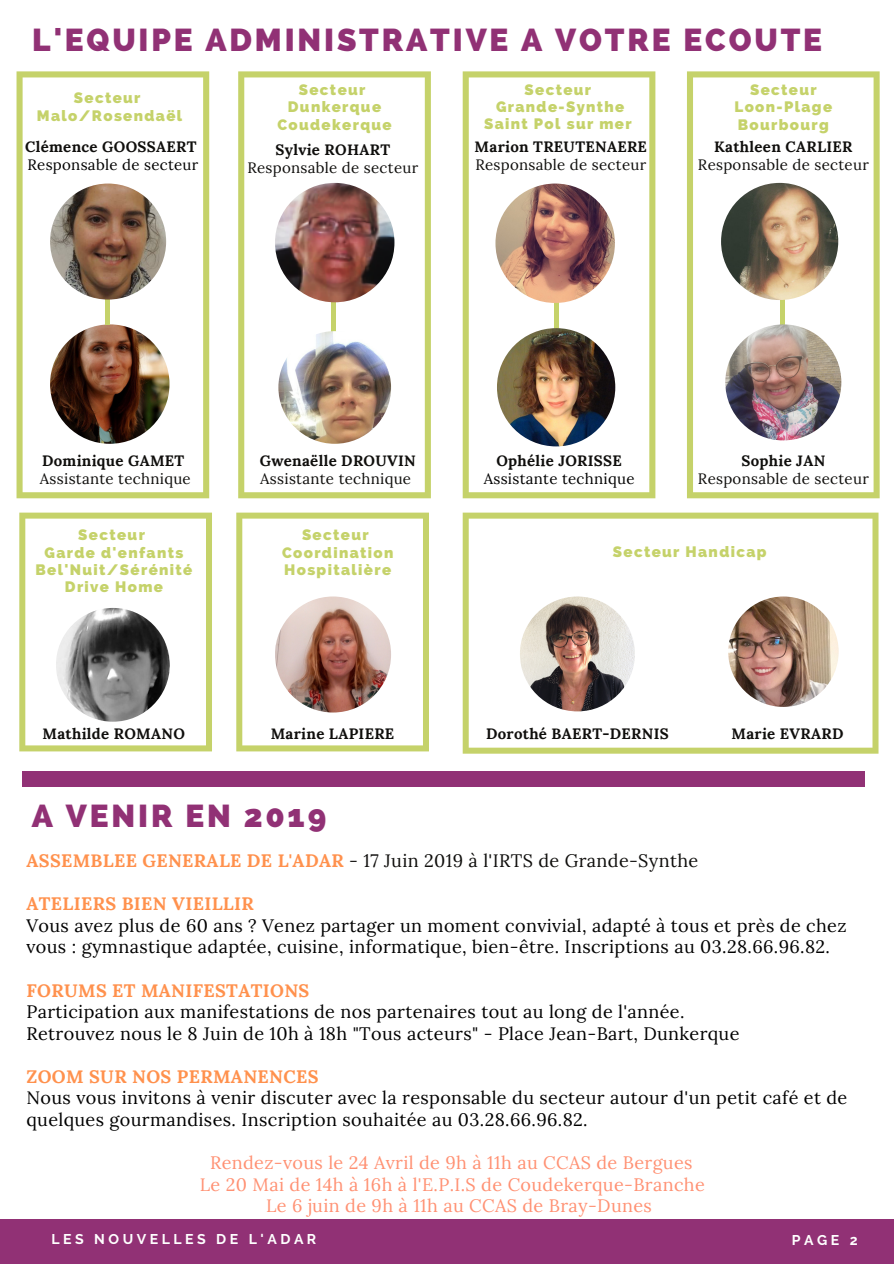
<style>
.page{position:relative;width:894px;height:1264px;background:#fff}
.page>*{position:absolute;margin:0;border:0;box-sizing:border-box;transform-origin:0 0}
.t1{font:800 31.5px "Raleway";letter-spacing:.09em;color:#913175}
.t2{font:18px/21.6px "Lora";letter-spacing:.02em;color:#000}
.t3{font:18px "Lora";letter-spacing:.02em;color:#ff9173}
.t4{font:700 18px "Lora";letter-spacing:.02em;color:#ff914d}
.t5{font:18px "Lora";letter-spacing:.02em;color:#0f0e0c}
.t6{font:800 15px/17.4px "Raleway";letter-spacing:.09em;color:#c5d26a;text-align:center}
.t7{font:700 15px "Lora";letter-spacing:.02em;color:#0f0e0c}
.t8{font:15px "Lora";letter-spacing:.02em;color:#0f0e0c}
.t9{font:15px "Lora";letter-spacing:.02em;color:#000}
.t10{font:700 14.1px "Raleway";letter-spacing:.25em;color:#fff}
.s1{font-weight:700;color:#ff914d}
</style>
<div class="page">
<div style="left:0;top:1218px;width:893px;height:45px;background:#913175"></div>
<div style="left:22px;top:771px;width:842px;height:16px;background:#913175"></div>
<svg style="left:17px;top:71px;width:192px;height:427px"></svg>
<img style="left:238px;top:71px;width:193px;height:427px">
<svg style="left:462px;top:71px;width:193px;height:427px"></svg>
<svg style="left:687px;top:71px;width:192px;height:427px"></svg>
<svg style="left:19px;top:512px;width:193px;height:239px"></svg>
<svg style="left:236px;top:512px;width:193px;height:239px"></svg>
<svg style="left:462px;top:512px;width:416px;height:241px"></svg>
<img style="left:275px;top:596px;width:116px;height:116px;border-radius:50%">
<h1 class="t1" style="left:32px;top:22px;width:791px">L'EQUIPE ADMINISTRATIVE A VOTRE ECOUTE</h1>
<p class="t6" style="left:37px;top:89px;width:147px">Secteur<br>Malo/Rosendaël</p>
<p class="t6" style="left:277px;top:81px;width:116px">Secteur<br>Dunkerque<br>Coudekerque</p>
<p class="t6" style="left:484px;top:80px;width:149px">Secteur<br>Grande-Synthe<br>Saint Pol sur mer</p>
<p class="t6" style="left:734px;top:81px;width:99px">Secteur<br>Loon-Plage<br>Bourbourg</p>
<p class="t7" style="left:25px;top:137px;width:173px">Clémence GOOSSAERT</p>
<p class="t9" style="left:27px;top:155px;width:172px">Responsable de secteur</p>
<p class="t7" style="left:275px;top:140px;width:116px">Sylvie ROHART</p>
<p class="t8" style="left:247px;top:158px;width:172px">Responsable de secteur</p>
<p class="t7" style="left:474px;top:137px;width:174px">Marion TREUTENAERE</p>
<p class="t8" style="left:475px;top:155px;width:172px">Responsable de secteur</p>
<p class="t7" style="left:714px;top:137px;width:140px">Kathleen CARLIER</p>
<p class="t8" style="left:697px;top:155px;width:172px">Responsable de secteur</p>
<p class="t7" style="left:42px;top:450px;width:144px">Dominique GAMET</p>
<p class="t8" style="left:40px;top:468px;width:152px">Assistante technique</p>
<p class="t7" style="left:260px;top:450px;width:157px">Gwenaëlle DROUVIN</p>
<p class="t8" style="left:260px;top:468px;width:152px">Assistante technique</p>
<p class="t6" style="left:36px;top:526px;width:158px">Secteur<br>Garde d'enfants<br>Bel'Nuit/Sérénité<br>Drive Home</p>
<p class="t6" style="left:282px;top:526px;width:113px">Secteur<br>Coordination<br>Hospitalière</p>
<p class="t7" style="left:496px;top:450px;width:127px">Ophélie JORISSE</p>
<p class="t9" style="left:483px;top:468px;width:152px">Assistante technique</p>
<p class="t7" style="left:741px;top:450px;width:85px">Sophie JAN</p>
<p class="t8" style="left:697px;top:468px;width:172px">Responsable de secteur</p>
<p class="t6" style="left:612px;top:543px;width:155px">Secteur Handicap</p>
<p class="t7" style="left:486px;top:723px;width:184px">Dorothé BAERT-DERNIS</p>
<p class="t7" style="left:42px;top:723px;width:144px">Mathilde ROMANO</p>
<p class="t7" style="left:270px;top:723px;width:125px">Marine LAPIERE</p>
<p class="t7" style="left:731px;top:723px;width:113px">Marie EVRARD</p>
<h1 class="t1" style="left:32px;top:797px;width:296px">A VENIR EN 2019</h1>
<p class="t5" style="left:27px;top:848px;width:673px"><span class="s1">ASSEMBLEE GENERALE DE L'ADAR</span> - 17 Juin 2019 à l'IRTS de Grande-Synthe</p>
<p class="t4" style="left:27px;top:892px;width:229px">ATELIERS BIEN VIEILLIR</p>
<p class="t2" style="left:27px;top:914px;width:821px">Vous avez plus de 60 ans ? Venez partager un moment convivial, adapté à tous et près de chez vous : gymnastique adaptée, cuisine, informatique, bien-être. Inscriptions au 03.28.66.96.82.</p>
<p class="t4" style="left:27px;top:978px;width:284px">FORUMS ET MANIFESTATIONS</p>
<p class="t2" style="left:27px;top:1000px;width:714px">Participation aux manifestations de nos partenaires tout au long de l'année.<br>Retrouvez nous le 8 Juin de 10h à 18h "Tous acteurs" - Place Jean-Bart, Dunkerque</p>
<p class="t4" style="left:27px;top:1064px;width:293px">ZOOM SUR NOS PERMANENCES</p>
<p class="t2" style="left:27px;top:1086px;width:822px">Nous vous invitons à venir discuter avec la responsable du secteur autour d'un petit café et de quelques gourmandises. Inscription souhaitée au 03.28.66.96.82.</p>
<p class="t3" style="left:210px;top:1150px;width:484px">Rendez-vous le 24 Avril de 9h à 11h au CCAS de Bergues</p>
<p class="t3" style="left:200px;top:1172px;width:506px">Le 20 Mai de 14h à 16h à l'E.P.I.S de Coudekerque-Branche</p>
<p class="t3" style="left:266px;top:1194px;width:387px">Le 6 juin de 9h à 11h au CCAS de Bray-Dunes</p>
<p class="t10" style="left:51px;top:1230px;width:266px">LES NOUVELLES DE L'ADAR</p>
<p class="t10" style="left:791px;top:1231px;width:67px">PAGE 2</p>
</div>
